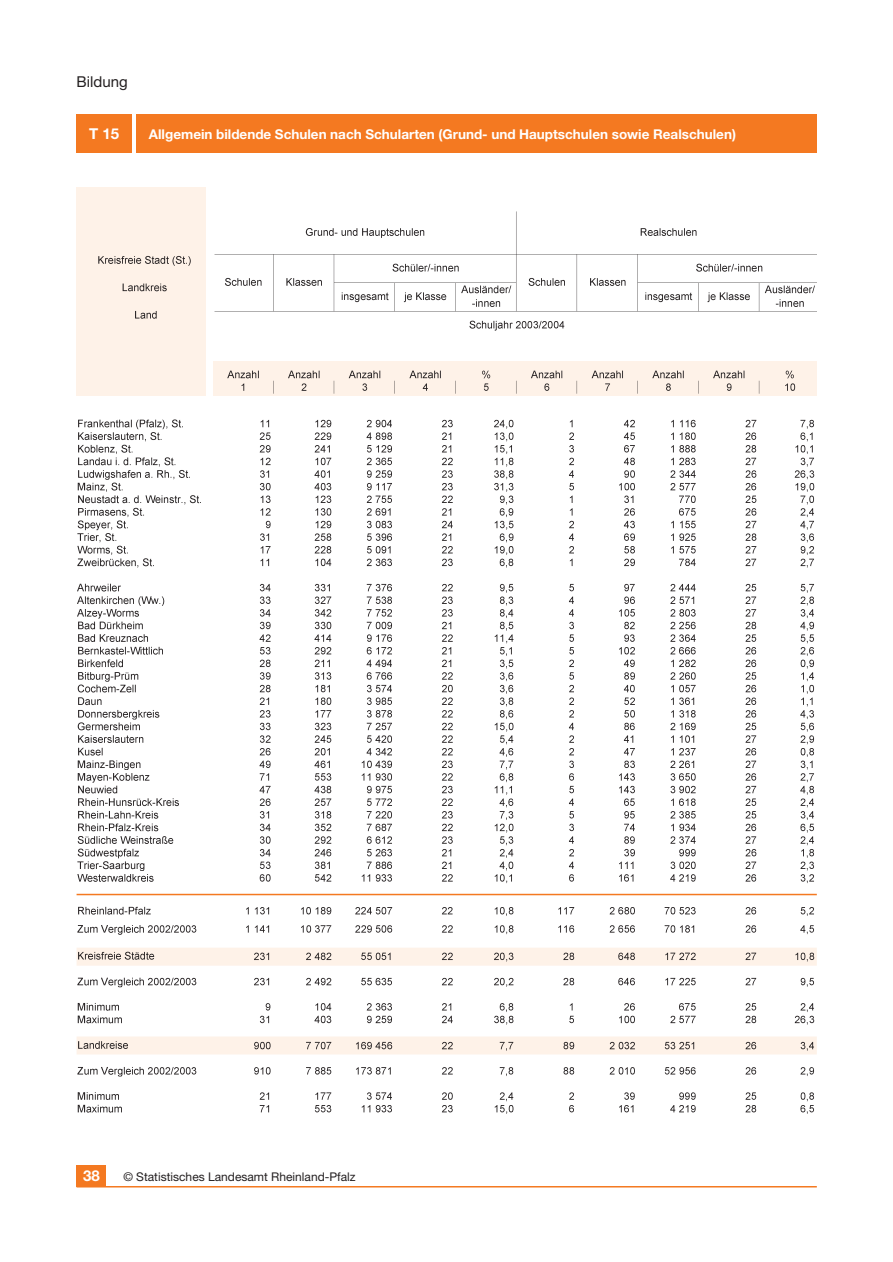
<style>
.page{position:relative;width:893px;height:1262px;background:#fff}
.page>*{position:absolute;margin:0;border:0;box-sizing:border-box;transform-origin:0 0}
.t1{font:15px "Helvetica Neue LT";color:#231f20}
.t2{font:700 15px "Helvetica Neue LT";color:#fff}
.t3{font:700 13.5px "Helvetica Neue LT";color:#fff}
.t4{font:12px "Helvetica Neue LT";color:#231f20}
</style>
<div class="page">
<hr style="left:77px;top:1186px;width:739px;height:1px;background:#f47921">
<div style="left:136px;top:115px;width:680px;height:38px;background:#f47921"></div>
<div style="left:77px;top:115px;width:55px;height:38px;background:#f47921"></div>
<div style="left:77px;top:1165px;width:29px;height:21px;background:#f47921"></div>
<img style="left:76px;top:187px;width:740px;height:927px">
<p class="t1" style="left:77px;top:76px;width:53px">Bildung</p>
<p class="t2" style="left:89px;top:129px;width:31px">T 15</p>
<p class="t3" style="left:149px;top:129px;width:588px">Allgemein bildende Schulen nach Schularten (Grund- und Hauptschulen sowie Realschulen)</p>
<p class="t2" style="left:83px;top:1170px;width:18px">38</p>
<p class="t4" style="left:123px;top:1172px;width:234px">© Statistisches Landesamt Rheinland-Pfalz</p>
</div>
